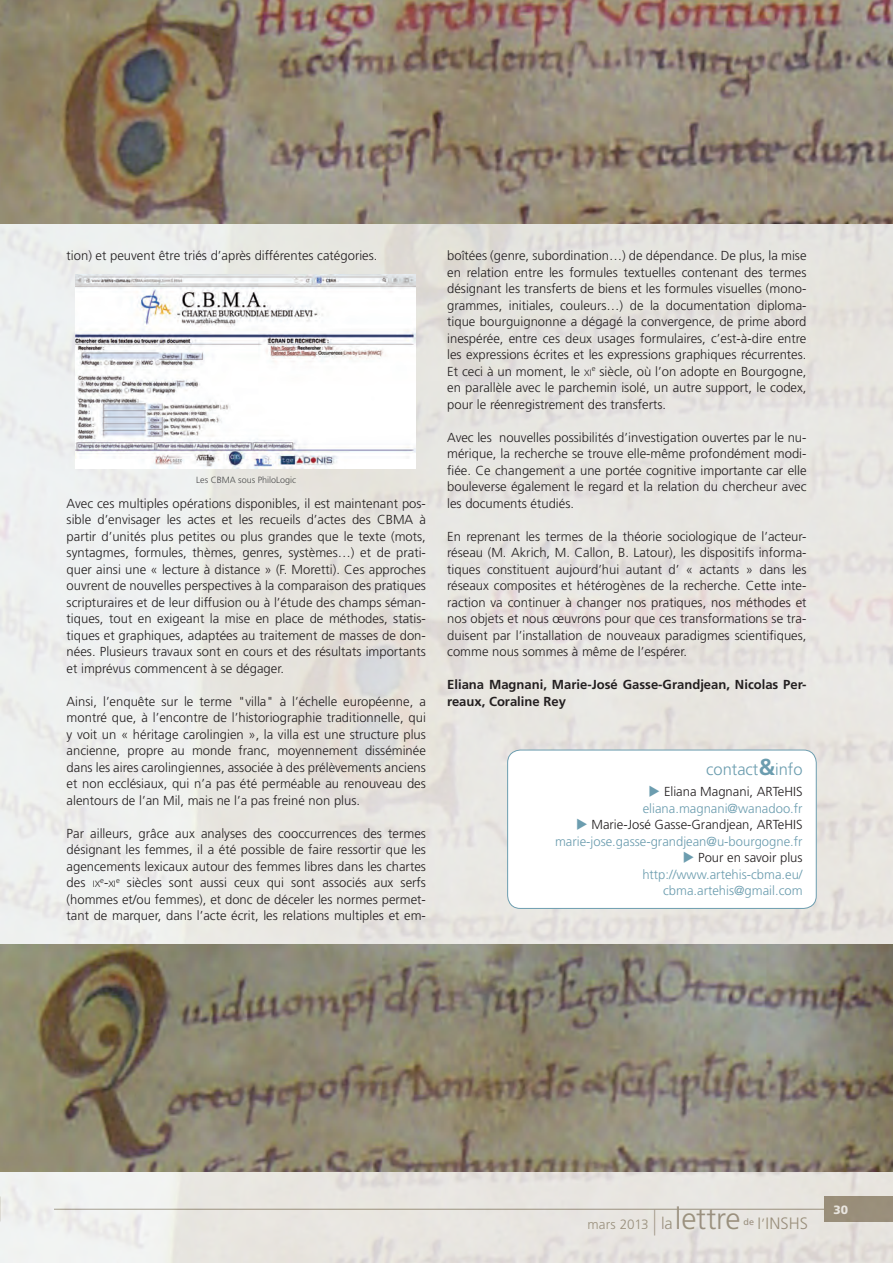
<style>
.page{position:relative;width:893px;height:1263px;background:#fff}
.page>*{position:absolute;margin:0;border:0;box-sizing:border-box;transform-origin:0 0}
.t1{font:300 16.5px "Frutiger LT Std";color:#6c9daf}
.t2{font:300 16.5px "Frutiger LT Std";letter-spacing:.005em;color:#9b917f}
.t3{font:300 13.5px "Frutiger LT Std";color:#9b917f}
.t4{font:300 13.05px/16.5px "Frutiger LT Std";color:#231f20;text-align:justify}
.t5{font:300 13.05px/16.5px "Frutiger LT Std";color:#6c9daf;text-align:center}
.t6{font:700 13.05px/16.5px "Frutiger LT Std";color:#231f20}
.t7{font:900 12px "Frutiger LT Std";color:#fff}
.t8{font:300 9.15px "Frutiger LT Std";color:#231f20}
.t9{font:300 9px "Frutiger LT Std";color:#4b4c4d}
.s1{font-size:9.15px}
.s2{font-size:13.05px}
.s3{font-weight:700;font-size:23.1px}
.s4{color:#231f20}
.s5{font-size:25.95px}
.s6{font-size:16.5px}
.s7{font-size:30.15px}
.s8{font-size:15px}
</style>
<div class="page">
<img style="left:0;top:224px;width:893px;height:1039px">
<img style="left:0;top:0;width:893px;height:224px">
<img style="left:0;top:944px;width:893px;height:227px">
<img style="left:76px;top:275px;width:340px;height:194px">
<div style="left:508px;top:750px;width:308px;height:158px;background:#fff;border-radius:13px"></div>
<div style="left:507px;top:750px;width:309px;height:159px;border:1px solid #6c9daf;border-radius:13px"></div>
<p class="t4" style="left:67px;top:248px;width:312px">tion) et peuvent être triés d’après différentes catégories.</p>
<p class="t9" style="left:196px;top:474px;width:102px">Les CBMA sous PhiloLogic</p>
<p class="t4" style="left:67px;top:495px;width:361px">Avec ces multiples opérations disponibles, il est maintenant pos&shy;sible d’envisager les actes et les recueils d’actes des CBMA à partir d’unités plus petites ou plus grandes que le texte (mots, syntagmes, formules, thèmes, genres, systèmes…) et de prati&shy;quer ainsi une « lecture à distance » (F. Moretti). Ces approches ouvrent de nouvelles perspectives à la comparaison des pratiques scripturaires et de leur diffusion ou à l’étude des champs séman&shy;tiques, tout en exigeant la mise en place de méthodes, statis&shy;tiques et graphiques, adaptées au traitement de masses de don&shy;nées. Plusieurs travaux sont en cours et des résultats importants et imprévus commencent à se dégager.</p>
<p class="t4" style="left:67px;top:693px;width:361px">Ainsi, l’enquête sur le terme "villa" à l’échelle européenne, a montré que, à l’encontre de l’historiographie traditionnelle, qui y voit un « héritage carolingien », la villa est une structure plus ancienne, propre au monde franc, moyennement disséminée dans les aires carolingiennes, associée à des prélèvements anciens et non ecclésiaux, qui n’a pas été perméable au renouveau des alentours de l’an Mil, mais ne l’a pas freiné non plus.</p>
<p class="t4" style="left:67px;top:825px;width:361px">Par ailleurs, grâce aux analyses des cooccurrences des termes désignant les femmes, il a été possible de faire ressortir que les agencements lexicaux autour des femmes libres dans les chartes des <span class="s1">IX</span></p>
<p class="t4" style="left:67px;top:875px;width:361px;text-indent:49px"><sup>e</sup> siècles sont aussi ceux qui sont associés aux serfs (hommes et/ou femmes), et donc de déceler les normes permet&shy;tant de marquer, dans l’acte écrit, les relations multiples et em-</p>
<p class="t8" style="left:100px;top:879px;width:17px"><sup>e</sup><span class="s2">-</span>XI</p>
<p class="t4" style="left:447px;top:248px;width:361px">boîtées (genre, subordination…) de dépendance. De plus, la mise en relation entre les formules textuelles contenant des termes désignant les transferts de biens et les formules visuelles (mono&shy;grammes, initiales, couleurs…) de la documentation diploma&shy;tique bourguignonne a dégagé la convergence, de prime abord inespérée, entre ces deux usages formulaires, c’est-à-dire entre les expressions écrites et les expressions graphiques récurrentes.<br>Et ceci à un moment, le <span class="s1">XI</span><sup>e</sup> siècle, où l’on adopte en Bourgogne, en parallèle avec le parchemin isolé, un autre support, le codex, pour le réenregistrement des transferts.</p>
<p class="t4" style="left:447px;top:429px;width:361px">Avec les nouvelles possibilités d’investigation ouvertes par le nu&shy;mérique, la recherche se trouve elle-même profondément modi&shy;fiée. Ce changement a une portée cognitive importante car elle bouleverse également le regard et la relation du chercheur avec les documents étudiés.</p>
<p class="t4" style="left:447px;top:528px;width:361px">En reprenant les termes de la théorie sociologique de l’acteur&shy;réseau (M. Akrich, M. Callon, B. Latour), les dispositifs informa&shy;tiques constituent aujourd’hui autant d’ « actants » dans les réseaux composites et hétérogènes de la recherche. Cette inte&shy;raction va continuer à changer nos pratiques, nos méthodes et nos objets et nous œuvrons pour que ces transformations se tra&shy;duisent par l’installation de nouveaux paradigmes scientifiques, comme nous sommes à même de l’espérer.</p>
<p class="t6" style="left:447px;top:676px;width:361px">Eliana Magnani, Marie-José Gasse-Grandjean, Nicolas Per&shy;reaux, Coraline Rey</p>
<p class="t1" style="left:706px;top:760px;width:98px">contact<span class="s3">&amp;</span>info</p>
<p class="t5" style="left:643px;top:784px;width:161px">◆ <span class="s4">Eliana Magnani, ARTeHIS </span>eliana.magnani@wanadoo.fr</p>
<p class="t5" style="left:555px;top:817px;width:249px;text-align:left;text-indent:21px">◆ <span class="s4">Marie-José Gasse-Grandjean, ARTeHIS </span>marie-jose.gasse-grandjean@u-bourgogne.fr</p>
<p class="t5" style="left:642px;top:850px;width:162px;text-align:right">◆ <span class="s4">Pour en savoir plus </span>http://www.artehis-cbma.eu/ cbma.artehis@gmail.com</p>
<p class="t3" style="left:587px;top:1217px;width:155px">mars 2013 <span class="s5">|</span> <span class="s6">la</span> <span class="s7">lettre</span></p>
<p class="t2" style="left:743px;top:1214px;width:66px"><sup>de</sup> i<span class="s8">’</span>inshs</p>
<p class="t7" style="left:833px;top:1202px;width:16px">30</p>
</div>
